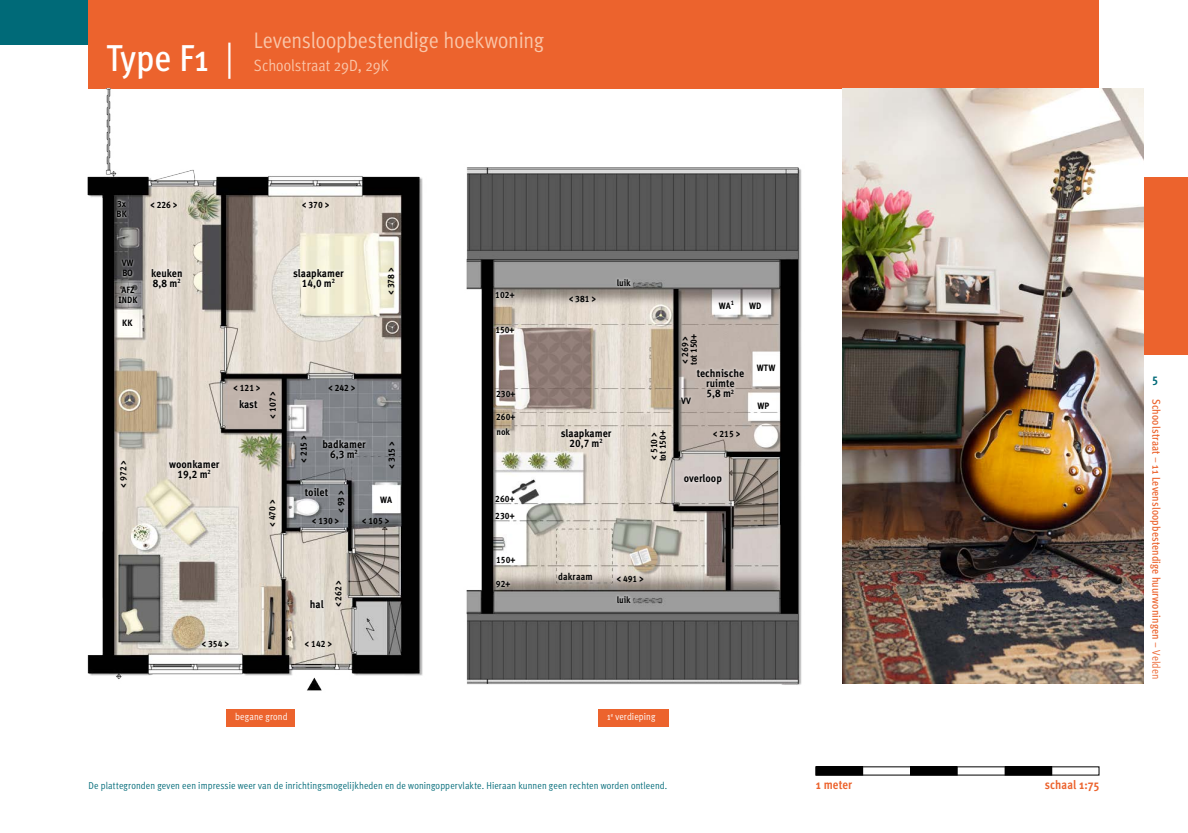
<style>
.page{position:relative;width:1188px;height:833px;background:#fff}
.page>*{position:absolute;margin:0;border:0;box-sizing:border-box;transform-origin:0 0}
.t1{font:500 condensed 37.5px "Meta OT";letter-spacing:.005em;color:#fff}
.t2{font:22.5px "Meta OT Cond Norm";letter-spacing:-.005em;color:#fac6a9}
.t3{font:16.25px "Meta OT Cond Norm";letter-spacing:.005em;color:#fac6a9}
.t4{font:700 condensed 12.5px "Meta OT";letter-spacing:.005em;color:#ec632d}
.t5{font:700 condensed 12.5px "Meta OT";color:#006a78}
.t6{font:500 condensed 11.25px "Meta OT";letter-spacing:.01em;color:#ec632d}
.t7{font:700 10.88px/10px "Meta Correspondence Pro";color:#000;text-align:center;scale:.9 1}
.t8{font:10px "Meta OT Cond Norm";letter-spacing:.01em;color:#006a78}
.t9{font:10px "Meta OT Cond Norm";letter-spacing:.01em;color:#fff}
.t10{font:700 condensed 10px "Meta OT";letter-spacing:.015em;color:#000}
.t11{font:700 9.12px/8.8px "Meta Correspondence Pro";color:#000;scale:.9 1}
.s1{font-family:"Meta OT Cond Norm";font-weight:400;font-stretch:normal}
</style>
<div class="page">
<img style="left:466px;top:167px;width:336px;height:518px">
<div style="left:754px;top:363px;width:22px;height:10px;background:#fff"></div>
<div style="left:755px;top:401px;width:15px;height:10px;background:#fff"></div>
<div style="left:679px;top:395px;width:13px;height:10px;background:#fff;opacity:.75"></div>
<div style="left:558px;top:426px;width:56px;height:25px;background:#fff;opacity:.75"></div>
<div style="left:493px;top:324px;width:24px;height:12px;background:#fff;opacity:.75"></div>
<div style="left:493px;top:288px;width:24px;height:12px;background:#fff;opacity:.75"></div>
<div style="left:494px;top:388px;width:23px;height:12px;background:#fff;opacity:.75"></div>
<div style="left:494px;top:411px;width:23px;height:12px;background:#fff;opacity:.75"></div>
<div style="left:494px;top:425px;width:18px;height:12px;background:#fff;opacity:.75"></div>
<div style="left:493px;top:492px;width:24px;height:12px;background:#fff;opacity:.75"></div>
<div style="left:493px;top:509px;width:24px;height:13px;background:#fff;opacity:.75"></div>
<div style="left:494px;top:554px;width:23px;height:12px;background:#fff"></div>
<div style="left:493px;top:578px;width:19px;height:12px;background:#fff;opacity:.75"></div>
<div style="left:614px;top:593px;width:19px;height:12px;background:#fff;opacity:.75"></div>
<div style="left:614px;top:276px;width:19px;height:12px;background:#fff;opacity:.75"></div>
<div style="left:681px;top:471px;width:43px;height:16px;background:#fff;opacity:.75"></div>
<div style="left:693px;top:366px;width:53px;height:35px;background:#fff;opacity:.75"></div>
<div style="left:717px;top:299px;width:18px;height:11px;background:#fff;opacity:.75"></div>
<div style="left:747px;top:300px;width:15px;height:10px;background:#fff"></div>
<div style="left:1143px;top:177px;width:44px;height:177px;background:#ec632d"></div>
<div style="left:0;top:0;width:1098px;height:44px;background:#006a78"></div>
<div style="left:89px;top:0;width:1009px;height:89px;background:#ec632d"></div>
<div style="left:226px;top:709px;width:69px;height:17px;background:#ec632d"></div>
<div style="left:598px;top:709px;width:71px;height:17px;background:#ec632d"></div>
<div style="left:815px;top:767px;width:47px;height:8px;background:#000"></div>
<div style="left:815px;top:766px;width:283px;height:9px;border:1px solid #000"></div>
<div style="left:1004px;top:767px;width:47px;height:8px;background:#000"></div>
<div style="left:1004px;top:766px;width:47px;height:9px;border:1px solid #000"></div>
<div style="left:910px;top:767px;width:46px;height:8px;background:#000"></div>
<div style="left:909px;top:766px;width:48px;height:9px;border:1px solid #000"></div>
<img style="left:87px;top:89px;width:336px;height:602px">
<div style="left:115px;top:199px;width:14px;height:20px;background:#fff;opacity:.85"></div>
<div style="left:117px;top:295px;width:22px;height:9px;background:#fff;opacity:.75"></div>
<div style="left:120px;top:285px;width:16px;height:10px;background:#fff;opacity:.75"></div>
<div style="left:121px;top:318px;width:13px;height:10px;background:#fff"></div>
<div style="left:378px;top:494px;width:16px;height:10px;background:#fff"></div>
<div style="left:320px;top:436px;width:48px;height:26px;background:#fff;opacity:.75"></div>
<div style="left:302px;top:485px;width:29px;height:13px;background:#fff;opacity:.75"></div>
<div style="left:308px;top:597px;width:18px;height:14px;background:#fff;opacity:.75"></div>
<div style="left:290px;top:266px;width:56px;height:25px;background:#fff;opacity:.75"></div>
<div style="left:237px;top:397px;width:23px;height:13px;background:#fff;opacity:.75"></div>
<div style="left:166px;top:456px;width:56px;height:26px;background:#fff;opacity:.75"></div>
<div style="left:149px;top:266px;width:35px;height:25px;background:#fff;opacity:.75"></div>
<div style="left:120px;top:258px;width:15px;height:20px;background:#fff;opacity:.75"></div>
<img style="left:842px;top:89px;width:301px;height:594px">
<h1 class="t1" style="left:106px;top:34px;width:129px">Type F1 <span class="s1">|</span></h1>
<h2 class="t2" style="left:254px;top:27px;width:291px">Levensloopbestendige hoekwoning</h2>
<h3 class="t3" style="left:254px;top:55px;width:136px">Schoolstraat 29D, 29K</h3>
<p class="t11" style="left:116px;top:198px;width:13px;line-height:10px">3x<br>BK</p>
<p class="t11" style="left:150px;top:200px;width:32px">&lt; 226 &gt;</p>
<p class="t11" style="left:302px;top:200px;width:32px">&lt; 370 &gt;</p>
<p class="t11" style="left:122px;top:257px;width:14px;line-height:10px">VW<br>BO</p>
<p class="t11" style="left:121px;top:285px;width:16px">AFZ</p>
<p class="t11" style="left:122px;top:318px;width:13px">KK</p>
<p class="t11" style="left:119px;top:295px;width:22px">INDK</p>
<p class="t7" style="left:151px;top:267px;width:36px;text-align:left">keuken<br>8,8 m<sup>2</sup></p>
<p class="t7" style="left:293px;top:267px;width:58px">slaapkamer<br>14,0 m<sup>2</sup></p>
<p class="t11" style="left:386px;top:295px;width:32px;rotate:-90deg">&lt; 378 &gt;</p>
<p class="t11" style="left:118px;top:487px;width:32px;rotate:-90deg">&lt; 972 &gt;</p>
<p class="t11" style="left:233px;top:382px;width:32px">&lt; 121 &gt;</p>
<p class="t7" style="left:239px;top:398px;width:22px">kast</p>
<p class="t11" style="left:267px;top:419px;width:32px;rotate:-90deg">&lt; 107 &gt;</p>
<p class="t7" style="left:169px;top:458px;width:57px">woonkamer<br>19,2 m<sup>2</sup></p>
<p class="t11" style="left:267px;top:527px;width:32px;rotate:-90deg">&lt; 470 &gt;</p>
<p class="t11" style="left:328px;top:382px;width:32px">&lt; 242 &gt;</p>
<p class="t11" style="left:299px;top:463px;width:32px;rotate:-90deg">&lt; 215 &gt;</p>
<p class="t7" style="left:322px;top:438px;width:50px">badkamer<br>6,3 m<sup>2</sup></p>
<p class="t7" style="left:305px;top:486px;width:27px">toilet</p>
<p class="t11" style="left:336px;top:513px;width:27px;rotate:-90deg">&lt; 93 &gt;</p>
<p class="t11" style="left:386px;top:469px;width:32px;rotate:-90deg">&lt; 315 &gt;</p>
<p class="t11" style="left:380px;top:494px;width:15px">WA</p>
<p class="t11" style="left:312px;top:515px;width:32px">&lt; 130 &gt;</p>
<p class="t11" style="left:362px;top:515px;width:32px">&lt; 105 &gt;</p>
<p class="t7" style="left:310px;top:599px;width:17px">hal</p>
<p class="t11" style="left:333px;top:607px;width:32px;rotate:-90deg">&lt; 262 &gt;</p>
<p class="t11" style="left:495px;top:289px;width:23px">102+</p>
<p class="t11" style="left:495px;top:325px;width:23px">150+</p>
<p class="t11" style="left:496px;top:389px;width:23px">230+</p>
<p class="t11" style="left:496px;top:409px;width:23px;line-height:14.5px">260+ nok</p>
<p class="t11" style="left:495px;top:489px;width:23px;line-height:16.9px">260+<br>230+</p>
<p class="t11" style="left:496px;top:554px;width:23px">150+</p>
<p class="t11" style="left:496px;top:579px;width:17px">92+</p>
<p class="t11" style="left:568px;top:293px;width:32px">&lt; 381 &gt;</p>
<p class="t11" style="left:616px;top:278px;width:17px">luik</p>
<p class="t7" style="left:560px;top:427px;width:58px">slaapkamer<br>20,7 m<sup>2</sup></p>
<p class="t11" style="left:648px;top:461px;width:36px;rotate:-90deg">&lt; 510 &gt; tot 150+</p>
<p class="t11" style="left:718px;top:301px;width:19px">WA<sup>1</sup></p>
<p class="t11" style="left:749px;top:300px;width:15px">WD</p>
<p class="t11" style="left:680px;top:365px;width:36px;rotate:-90deg">&lt; 269 &gt; tot 150+</p>
<p class="t7" style="left:696px;top:368px;width:54px">technische ruimte<br>5,8 m<sup>2</sup></p>
<p class="t11" style="left:681px;top:395px;width:12px">VV</p>
<p class="t11" style="left:712px;top:428px;width:32px">&lt; 215 &gt;</p>
<p class="t11" style="left:756px;top:363px;width:22px">WTW</p>
<p class="t11" style="left:757px;top:401px;width:15px">WP</p>
<p class="t7" style="left:683px;top:473px;width:44px">overloop</p>
<p class="t10" style="left:558px;top:570px;width:36px">dakraam</p>
<p class="t11" style="left:616px;top:574px;width:32px">&lt; 491 &gt;</p>
<p class="t11" style="left:616px;top:594px;width:17px">luik</p>
<p class="t11" style="left:201px;top:639px;width:32px">&lt; 354 &gt;</p>
<p class="t11" style="left:304px;top:639px;width:32px">&lt; 142 &gt;</p>
<p class="t9" style="left:235px;top:710px;width:54px">begane grond</p>
<p class="t9" style="left:607px;top:710px;width:50px">1<sup>e</sup> verdieping</p>
<p class="t8" style="left:89px;top:779px;width:580px">De plattegronden geven een impressie weer van de inrichtingsmogelijkheden en de woningoppervlakte. Hieraan kunnen geen rechten worden ontleend.</p>
<h3 class="t4" style="left:815px;top:776px;width:38px">1 meter</h3>
<h3 class="t4" style="left:1044px;top:776px;width:56px">schaal 1:75</h3>
<h3 class="t5" style="left:1152px;top:370px;width:7px">5</h3>
<p class="t6" style="left:1163px;top:399px;width:282px;rotate:90deg">Schoolstraat <span class="s1">–</span> 11 Levensloopbestendige huurwoningen <span class="s1">– Velden</span></p>
</div>
